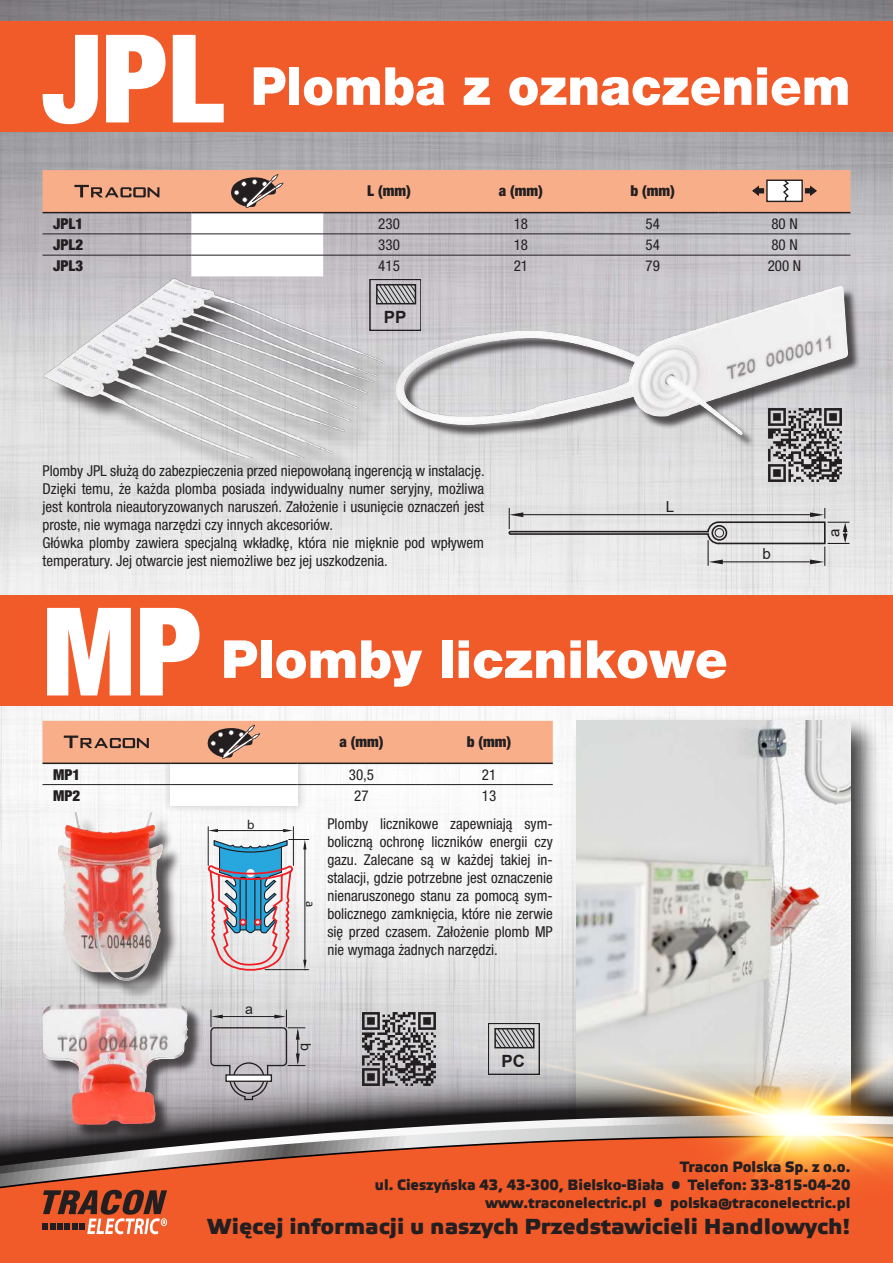
<style>
.page{position:relative;width:893px;height:1263px;background:#fff}
.page>*{position:absolute;margin:0;border:0;box-sizing:border-box;transform-origin:0 0}
.t1{font:900 condensed 122.7px "Helvetica Neue LT Pro";color:#fff}
.t2{font:900 52.5px "Helvetica Neue LT Pro";color:#fff;scale:.96 1}
.t3{font:900 52.5px "Helvetica Neue LT Pro";color:#fff}
.t4{font:700 21.75px "Etelka Wide Medium Pro";color:#231f20;scale:.9 1}
.t5{font:700 16.95px "Arial";color:#231f20}
.t6{font:15.15px "Arial";color:#231f20}
.t7{font:condensed 15px/18px "Helvetica Neue LT Pro";color:#231f20;text-align:justify}
.t8{font:700 15px/18px "Etelka Medium Pro";color:#231f20;text-align:right}
.t9{font:900 condensed 15px "Helvetica Neue LT Pro";color:#231f20}
.t10{font:14.25px "Arial";color:#231f20}
.t11{font:12.9px "Myriad Pro";color:#231f20}
</style>
<div class="page">
<img style="left:0;top:0;width:893px;height:1045px">
<img style="left:563px;top:708px;width:326px;height:277px">
<img style="left:576px;top:721px;width:274px;height:264px">
<div style="left:0;top:21px;width:893px;height:111px;background:#f15a29"></div>
<div style="left:0;top:595px;width:893px;height:111px;background:#f15a29"></div>
<svg style="left:0;top:1136px;width:893px;height:127px;background:#c66344"></svg>
<svg style="left:207px;top:985px;width:686px;height:275px;background:#d07f66"></svg>
<svg style="left:642px;top:976px;width:251px;height:29px;background:#d6d6d4"></svg>
<svg style="left:558px;top:1033px;width:30px;height:140px;background:#bb988d"></svg>
<svg style="left:588px;top:1005px;width:305px;height:229px;background:#dfa280"></svg>
<div style="left:161px;top:754px;width:146px;height:61px;background:#231f20;opacity:.2"></div>
<hr style="left:208px;top:827px;width:1px;height:38px;background:#231f20">
<hr style="left:293px;top:827px;width:1px;height:38px;background:#231f20">
<hr style="left:214px;top:830px;width:75px;height:1px;background:#231f20">
<svg style="left:208px;top:829px;width:10px;height:3px"></svg>
<svg style="left:283px;top:829px;width:10px;height:3px"></svg>
<svg style="left:208px;top:839px;width:101px;height:133px"></svg>
<svg style="left:210px;top:1010px;width:95px;height:91px;background:#bab7bb"></svg>
<div style="left:488px;top:1023px;width:51px;height:51px;border:2px solid #231f20"></div>
<svg style="left:494px;top:1028px;width:41px;height:21px"></svg>
<img style="left:354px;top:1003px;width:90px;height:91px">
<svg style="left:43px;top:1190px;width:124px;height:44px;background:#a6543b"></svg>
<div style="left:398px;top:288px;width:463px;height:160px;background:#231f20;opacity:.75"></div>
<img style="left:409px;top:286px;width:439px;height:151px">
<div style="left:49px;top:283px;width:360px;height:199px;background:#231f20;opacity:.75"></div>
<img style="left:43px;top:277px;width:342px;height:180px">
<svg style="left:508px;top:508px;width:341px;height:58px;background:#d3d3d3"></svg>
<div style="left:370px;top:279px;width:51px;height:51px;border:2px solid #231f20"></div>
<svg style="left:376px;top:284px;width:41px;height:21px"></svg>
<img style="left:760px;top:400px;width:90px;height:90px">
<div style="left:61px;top:815px;width:121px;height:184px;background:#231f20;opacity:.75"></div>
<img style="left:58px;top:812px;width:105px;height:170px">
<div style="left:45px;top:1006px;width:158px;height:133px;background:#231f20;opacity:.75"></div>
<img style="left:42px;top:1003px;width:147px;height:122px">
<svg style="left:43px;top:721px;width:510px;height:85px"></svg>
<svg style="left:43px;top:170px;width:807px;height:106px;background:#d3b6ab"></svg>
<h1 class="t1" style="left:43px;top:3px;width:183px">JPL</h1>
<h2 class="t2" style="left:251px;top:55px;width:626px">Plomba z oznaczeniem</h2>
<p class="t9" style="left:367px;top:182px;width:45px">L (mm)</p>
<p class="t9" style="left:499px;top:182px;width:46px">a (mm)</p>
<p class="t9" style="left:630px;top:182px;width:46px">b (mm)</p>
<p class="t9" style="left:53px;top:214px;width:32px">JPL1</p>
<p class="t7" style="left:378px;top:214px;width:23px">230</p>
<p class="t7" style="left:514px;top:214px;width:16px">18</p>
<p class="t7" style="left:645px;top:214px;width:16px">54</p>
<p class="t7" style="left:771px;top:214px;width:28px">80 N</p>
<p class="t9" style="left:53px;top:235px;width:32px">JPL2</p>
<p class="t7" style="left:378px;top:235px;width:23px">330</p>
<p class="t7" style="left:514px;top:235px;width:16px">18</p>
<p class="t7" style="left:645px;top:235px;width:16px">54</p>
<p class="t7" style="left:771px;top:235px;width:28px">80 N</p>
<p class="t9" style="left:53px;top:257px;width:32px">JPL3</p>
<p class="t7" style="left:378px;top:257px;width:23px">415</p>
<p class="t7" style="left:514px;top:257px;width:16px">21</p>
<p class="t7" style="left:645px;top:257px;width:16px">79</p>
<p class="t7" style="left:768px;top:257px;width:35px">200 N</p>
<p class="t5" style="left:384px;top:306px;width:24px">PP</p>
<p class="t7" style="left:43px;top:462px;width:444px;text-align:left">Plomby JPL służą do zabezpieczenia przed niepowołaną ingerencją w instalację.<br>Dzięki temu, że każda plomba posiada indywidualny numer seryjny, możliwa jest kontrola nieautoryzowanych naruszeń. Założenie i usunięcie oznaczeń jest proste, nie wymaga narzędzi czy innych akcesoriów.<br>Główka plomby zawiera specjalną wkładkę, która nie mięknie pod wpływem temperatury. Jej otwarcie jest niemożliwe bez jej uszkodzenia.</p>
<p class="t6" style="left:666px;top:496px;width:10px">L</p>
<h1 class="t1" style="left:43px;top:576px;width:160px">MP</h1>
<h2 class="t3" style="left:221px;top:628px;width:508px">Plomby licznikowe</h2>
<p class="t9" style="left:339px;top:732px;width:46px">a (mm)</p>
<p class="t9" style="left:467px;top:732px;width:46px">b (mm)</p>
<p class="t9" style="left:53px;top:765px;width:29px">MP1</p>
<p class="t7" style="left:349px;top:765px;width:27px">30,5</p>
<p class="t7" style="left:482px;top:765px;width:16px">21</p>
<p class="t9" style="left:53px;top:786px;width:29px">MP2</p>
<p class="t7" style="left:354px;top:786px;width:16px">27</p>
<p class="t7" style="left:482px;top:786px;width:16px">13</p>
<p class="t11" style="left:247px;top:817px;width:9px">b</p>
<p class="t10" style="left:245px;top:999px;width:9px">a</p>
<p class="t11" style="left:319px;top:901px;width:8px;rotate:90deg">a</p>
<p class="t7" style="left:327px;top:814px;width:227px">Plomby licznikowe zapewniają sym&shy;boliczną ochronę liczników energii czy gazu. Zalecane są w każdej takiej in&shy;stalacji, gdzie potrzebne jest oznaczenie nienaruszonego stanu za pomocą sym&shy;bolicznego zamknięcia, które nie zerwie się przed czasem. Założenie plomb MP nie wymaga żadnych narzędzi.</p>
<p class="t10" style="left:316px;top:1042px;width:9px;rotate:90deg">b</p>
<p class="t5" style="left:502px;top:1049px;width:25px">PC</p>
<p class="t6" style="left:762px;top:543px;width:10px">b</p>
<p class="t6" style="left:824px;top:537px;width:10px;rotate:-90deg">a</p>
<p class="t8" style="left:375px;top:1159px;width:477px">Tracon Polska Sp. z o.o.<br>ul. Cieszyńska 43, 43-300, Bielsko-Biała • Telefon: 33-815-04-20 www.traconelectric.pl • polska@traconelectric.pl</p>
<h3 class="t4" style="left:207px;top:1214px;width:716px">Więcej informacji u naszych Przedstawicieli Handlowych!</h3>
</div>
